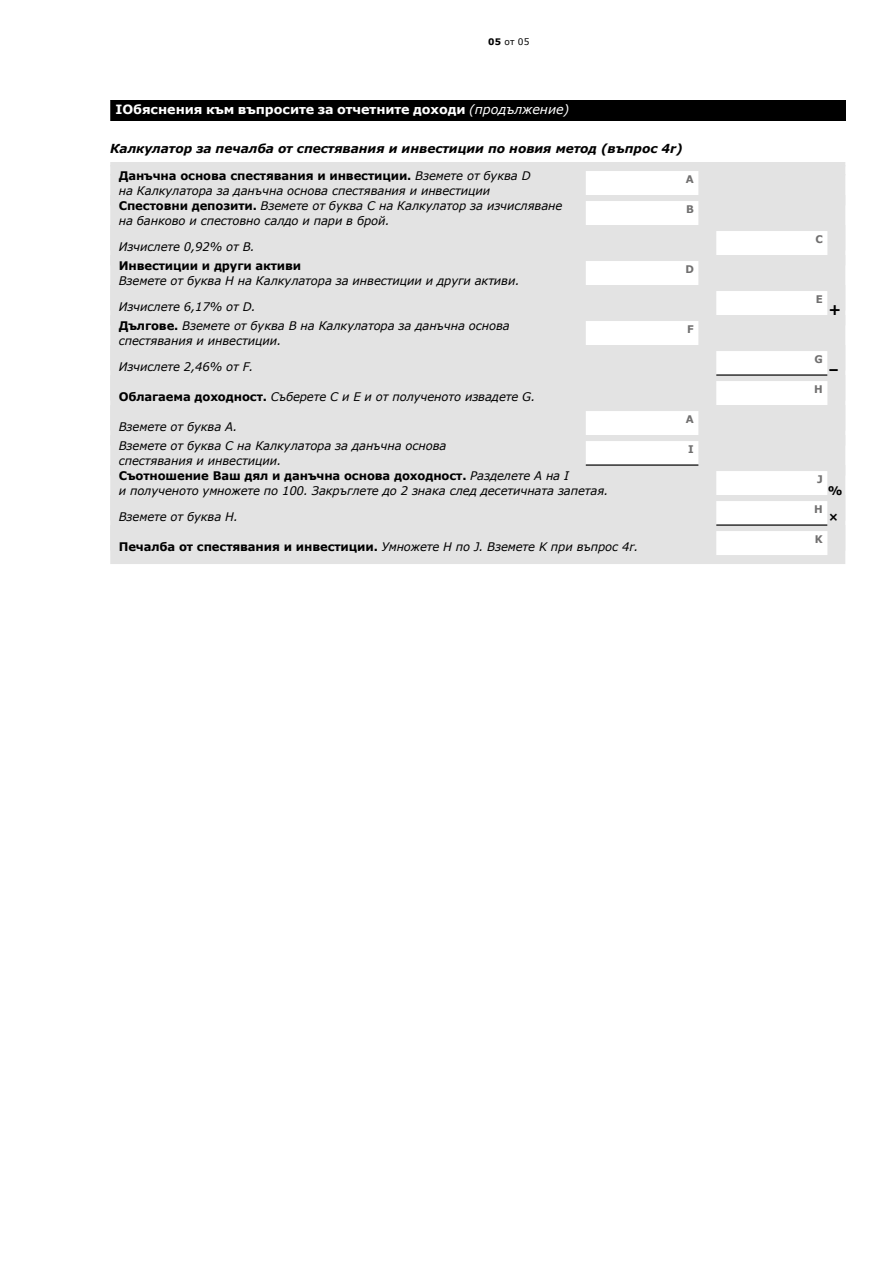
<style>
.page{position:relative;width:893px;height:1263px;background:#fff}
.page>*{position:absolute;margin:0;border:0;box-sizing:border-box;transform-origin:0 0}
.t1{font:700 15px "Verdana";color:#000}
.t2{font:700 12.75px "Verdana";letter-spacing:-.005em;color:#fff}
.t3{font:italic 700 12.45px "Verdana";letter-spacing:-.005em;color:#000}
.t4{font:italic 11.85px/15px "Verdana";letter-spacing:-.01em;color:#000}
.t5{font:700 11.85px "Verdana";letter-spacing:-.01em;color:#000}
.t6{font:700 10.5px "Verdana";color:#706f6f}
.t7{font:9px "Verdana";color:#000}
.s1{font-weight:700}
.s2{font-weight:400;font-style:italic}
.s3{font-weight:700;font-style:normal}
</style>
<div class="page">
<div style="left:110px;top:100px;width:735px;height:20px;background:#000"></div>
<div style="left:110px;top:162px;width:735px;height:5px;background:#e3e3e3"></div>
<div style="left:110px;top:165px;width:735px;height:11px;background:#e3e3e3"></div>
<div style="left:110px;top:174px;width:735px;height:30px;background:#e3e3e3"></div>
<div style="left:586px;top:171px;width:112px;height:24px;background:#fff"></div>
<div style="left:110px;top:204px;width:735px;height:30px;background:#e3e3e3"></div>
<div style="left:586px;top:201px;width:112px;height:24px;background:#fff"></div>
<div style="left:110px;top:234px;width:735px;height:30px;background:#e3e3e3"></div>
<div style="left:716px;top:231px;width:111px;height:24px;background:#fff"></div>
<div style="left:110px;top:264px;width:735px;height:30px;background:#e3e3e3"></div>
<div style="left:586px;top:261px;width:112px;height:24px;background:#fff"></div>
<div style="left:110px;top:294px;width:735px;height:30px;background:#e3e3e3"></div>
<div style="left:716px;top:291px;width:111px;height:24px;background:#fff"></div>
<div style="left:110px;top:324px;width:735px;height:30px;background:#e3e3e3"></div>
<div style="left:586px;top:321px;width:112px;height:24px;background:#fff"></div>
<div style="left:110px;top:354px;width:735px;height:30px;background:#e3e3e3"></div>
<div style="left:716px;top:351px;width:111px;height:24px;background:#fff"></div>
<div style="left:110px;top:384px;width:735px;height:30px;background:#e3e3e3"></div>
<div style="left:716px;top:381px;width:111px;height:24px;background:#fff"></div>
<div style="left:110px;top:414px;width:735px;height:30px;background:#e3e3e3"></div>
<div style="left:586px;top:411px;width:112px;height:24px;background:#fff"></div>
<div style="left:110px;top:444px;width:735px;height:30px;background:#e3e3e3"></div>
<div style="left:586px;top:441px;width:112px;height:24px;background:#fff"></div>
<div style="left:110px;top:474px;width:735px;height:30px;background:#e3e3e3"></div>
<div style="left:716px;top:471px;width:111px;height:24px;background:#fff"></div>
<div style="left:110px;top:504px;width:735px;height:30px;background:#e3e3e3"></div>
<div style="left:716px;top:501px;width:111px;height:24px;background:#fff"></div>
<div style="left:110px;top:534px;width:735px;height:30px;background:#e3e3e3"></div>
<div style="left:716px;top:531px;width:111px;height:24px;background:#fff"></div>
<hr style="left:716px;top:374px;width:111px;height:2px;background:#000">
<hr style="left:586px;top:464px;width:112px;height:2px;background:#000">
<hr style="left:716px;top:524px;width:111px;height:2px;background:#000">
<p class="t7" style="left:488px;top:36px;width:43px"><span class="s1">05</span> от 05</p>
<p class="t2" style="left:116px;top:101px;width:455px">IОбяснения към въпросите за отчетните доходи <span class="s2">(продължение)</span></p>
<p class="t3" style="left:110px;top:140px;width:574px">Калкулатор за печалба от спестявания и инвестиции по новия метод (въпрос 4r)</p>
<p class="t4" style="left:119px;top:168px;width:413px"><span class="s3">Данъчна основа спестявания и инвестиции.</span> Вземете от буква D на Калкулатора за данъчна основа спестявания и инвестиции</p>
<p class="t6" style="left:686px;top:172px;width:9px">A</p>
<p class="t4" style="left:119px;top:198px;width:445px"><span class="s3">Спестовни депозити.</span> Вземете от буква C на Калкулатор за изчисляване на банково и спестовно салдо и пари в брой.</p>
<p class="t6" style="left:686px;top:202px;width:9px">B</p>
<p class="t4" style="left:119px;top:239px;width:138px">Изчислете 0,92% от B.</p>
<p class="t5" style="left:119px;top:258px;width:184px">Инвестиции и други активи</p>
<p class="t4" style="left:119px;top:273px;width:402px">Вземете от буква H на Калкулатора за инвестиции и други активи.</p>
<p class="t4" style="left:119px;top:299px;width:138px">Изчислете 6,17% от D.</p>
<p class="t6" style="left:685px;top:262px;width:10px">D</p>
<p class="t4" style="left:119px;top:318px;width:393px"><span class="s3">Дългове.</span> Вземете от буква B на Калкулатора за данъчна основа спестявания и инвестиции.</p>
<p class="t6" style="left:687px;top:322px;width:8px">F</p>
<p class="t4" style="left:119px;top:359px;width:136px">Изчислете 2,46% от F.</p>
<p class="t4" style="left:119px;top:389px;width:418px"><span class="s3">Облагаема доходност.</span> Съберете C и E и от полученото извадете G.</p>
<p class="t4" style="left:119px;top:419px;width:120px">Вземете от буква А.</p>
<p class="t6" style="left:686px;top:412px;width:9px">A</p>
<p class="t6" style="left:815px;top:232px;width:9px">C</p>
<p class="t6" style="left:816px;top:292px;width:9px">E</p>
<p class="t1" style="left:829px;top:300px;width:14px">+</p>
<p class="t6" style="left:815px;top:352px;width:10px">G</p>
<p class="t1" style="left:829px;top:360px;width:12px">–</p>
<p class="t6" style="left:814px;top:382px;width:10px">H</p>
<p class="t4" style="left:119px;top:438px;width:329px">Вземете от буква C на Калкулатора за данъчна основа спестявания и инвестиции.</p>
<p class="t6" style="left:688px;top:442px;width:7px">I</p>
<p class="t4" style="left:119px;top:468px;width:491px"><span class="s3">Съотношение Ваш дял и данъчна основа доходност.</span> Разделете A на I<br>и полученото умножете по 100. Закръглете до 2 знака след десетичната запетая.</p>
<p class="t6" style="left:817px;top:472px;width:7px">J</p>
<p class="t5" style="left:828px;top:483px;width:16px">%</p>
<p class="t4" style="left:119px;top:509px;width:121px">Вземете от буква H.</p>
<p class="t4" style="left:119px;top:539px;width:521px"><span class="s3">Печалба от спестявания и инвестиции.</span> Умножете H по J. Вземете K при въпрос 4r.</p>
<p class="t6" style="left:814px;top:502px;width:10px">H</p>
<p class="t5" style="left:829px;top:508px;width:12px">×</p>
<p class="t6" style="left:815px;top:532px;width:9px">K</p>
</div>
